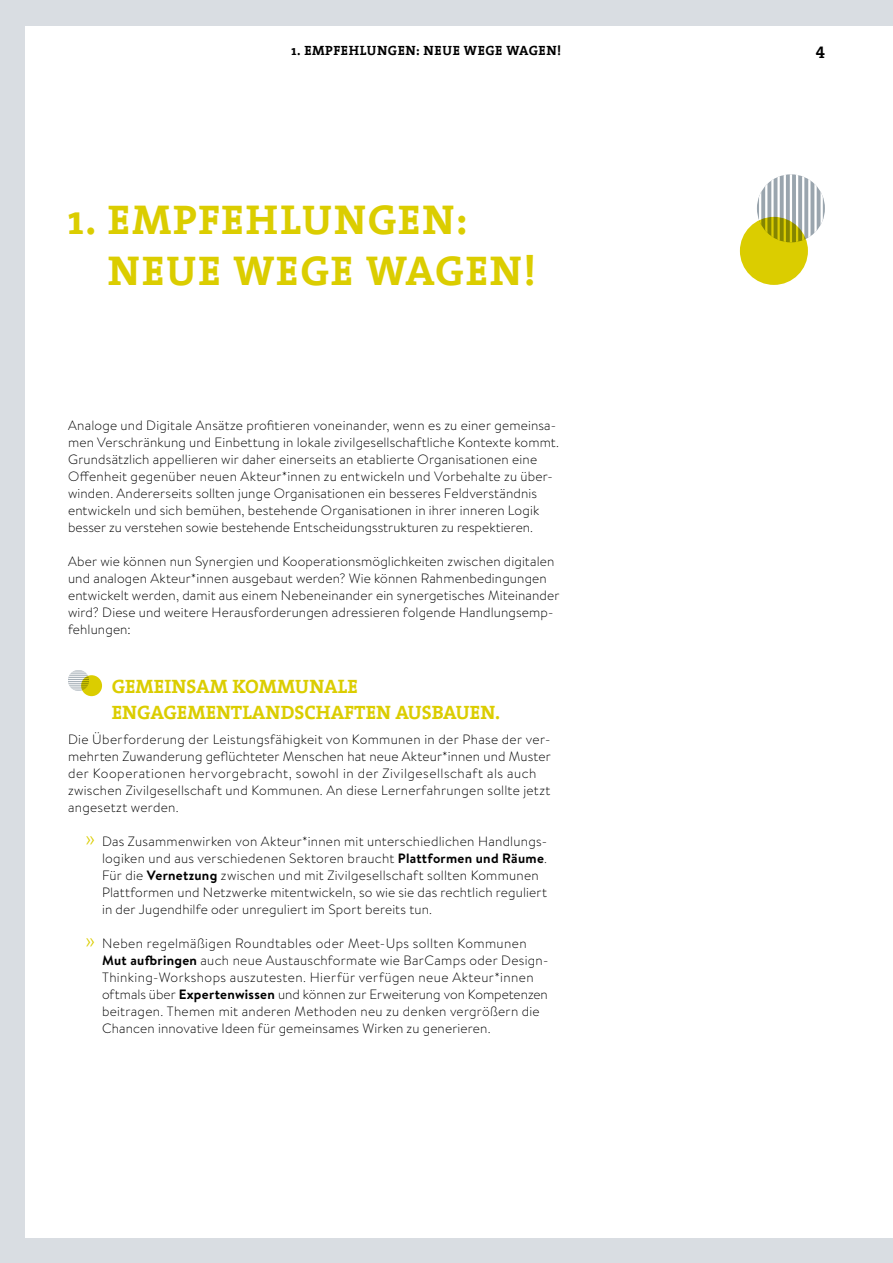
<style>
.page{position:relative;width:893px;height:1263px;background:#d9dde2}
.page>*{position:absolute;margin:0;border:0;box-sizing:border-box;transform-origin:0 0}
.t1{font:700 42px/51px "The Serif";letter-spacing:.04em;color:#dbcd00}
.t2{font:700 19.5px/25.5px "The Serif";color:#dbcd00}
.t3{font:700 16.5px "The Serif";color:#000}
.t4{font:300 13.5px/17px "Brandon Text";letter-spacing:.015em;color:#000}
.t5{font:700 13.5px "The Serif";letter-spacing:.04em;color:#000}
.s1{font-size:24px;color:#dbcd00}
.s2{font-weight:700}
</style>
<div class="page">
<div style="left:26px;top:26px;width:867px;height:1211px;background:#fff"></div>
<div style="left:81px;top:675px;width:21px;height:21px;background:#dbcd00;border-radius:50%"></div>
<div style="left:68px;top:670px;width:21px;height:21px;background:#ccd1d6;border-radius:50%"></div>
<svg style="left:68px;top:671px;width:21px;height:19px"></svg>
<div style="left:740px;top:217px;width:68px;height:68px;background:#dbcd00;border-radius:50%"></div>
<svg style="left:757px;top:174px;width:68px;height:68px;background:#9da58f"></svg>
<hr style="left:759px;top:174px;width:2px;height:68px;background:#fff">
<hr style="left:765px;top:174px;width:2px;height:68px;background:#fff">
<hr style="left:771px;top:174px;width:3px;height:68px;background:#fff">
<hr style="left:777px;top:174px;width:3px;height:68px;background:#fff">
<hr style="left:784px;top:174px;width:2px;height:68px;background:#fff">
<hr style="left:790px;top:174px;width:2px;height:68px;background:#fff">
<hr style="left:796px;top:174px;width:2px;height:68px;background:#fff">
<hr style="left:802px;top:174px;width:2px;height:68px;background:#fff">
<hr style="left:808px;top:174px;width:2px;height:68px;background:#fff">
<hr style="left:814px;top:174px;width:3px;height:68px;background:#fff">
<hr style="left:821px;top:174px;width:2px;height:68px;background:#fff">
<p class="t5" style="left:292px;top:39px;width:31px">1. EMPFEHL</p>
<p class="t5" style="left:367px;top:39px;width:196px">UNGEN: NEUE WEGE WAGEN !</p>
<p class="t3" style="left:816px;top:36px;width:11px">4</p>
<h1 class="t1" style="left:108px;top:193px;width:430px;text-indent:-40px">1. EMPFEHLUNGEN:<br>NEUE WEGE WAGEN!</h1>
<p class="t4" style="left:68px;top:416px;width:493px">Analoge und Digitale Ansätze profitieren voneinander, wenn es zu einer gemeinsa&shy;men Verschränkung und Einbettung in lokale zivilgesellschaftliche Kontexte kommt.<br>Grundsätzlich appellieren wir daher einerseits an etablierte Organisationen eine Offenheit gegenüber neuen Akteur*innen zu entwickeln und Vorbehalte zu über&shy;winden. Andererseits sollten junge Organisationen ein besseres Feldverständnis entwickeln und sich bemühen, bestehende Organisationen in ihrer inneren Logik besser zu verstehen sowie bestehende Entscheidungsstrukturen zu respektieren.</p>
<p class="t4" style="left:68px;top:552px;width:493px">Aber wie können nun Synergien und Kooperationsmöglichkeiten zwischen digitalen und analogen Akteur*innen ausgebaut werden? Wie können Rahmenbedingungen entwickelt werden, damit aus einem Nebeneinander ein synergetisches Miteinander wird? Diese und weitere Herausforderungen adressieren folgende Handlungsemp&shy;fehlungen:</p>
<h2 class="t2" style="left:112px;top:673px;width:390px;text-indent:-10px">GEMEINSAM KOMMUNALE<br>ENGAGEMENTLANDSCHAFTEN AUSBAUEN.</h2>
<p class="t4" style="left:68px;top:730px;width:484px">Die Überforderung der Leistungsfähigkeit von Kommunen in der Phase der ver&shy;mehrten Zuwanderung geflüchteter Menschen hat neue Akteur*innen und Muster der Kooperationen hervorgebracht, sowohl in der Zivilgesellschaft als auch zwischen Zivilgesellschaft und Kommunen. An diese Lernerfahrungen sollte jetzt angesetzt werden.</p>
<p class="t4" style="left:102px;top:833px;width:447px;text-indent:-17px"><span class="s1">»</span> Das Zusammenwirken von Akteur*innen mit unterschiedlichen Handlungs&shy;logiken und aus verschiedenen Sektoren braucht <span class="s2">Plattformen und Räume</span>.<br>Für die <span class="s2">Vernetzung</span> zwischen und mit Zivilgesellschaft sollten Kommunen Plattformen und Netzwerke mitentwickeln, so wie sie das rechtlich reguliert in der Jugendhilfe oder unreguliert im Sport bereits tun.</p>
<p class="t4" style="left:102px;top:935px;width:447px;text-indent:-17px"><span class="s1">»</span> Neben regelmäßigen Roundtables oder Meet-Ups sollten Kommunen <span class="s2">Mut aufbringen</span> auch neue Austauschformate wie BarCamps oder Design-Thinking-Workshops auszutesten. Hierfür verfügen neue Akteur*innen oftmals über <span class="s2">Expertenwissen</span> und können zur Erweiterung von Kompetenzen beitragen. Themen mit anderen Methoden neu zu denken vergrößern die Chancen innovative Ideen für gemeinsames Wirken zu generieren.</p>
</div>
